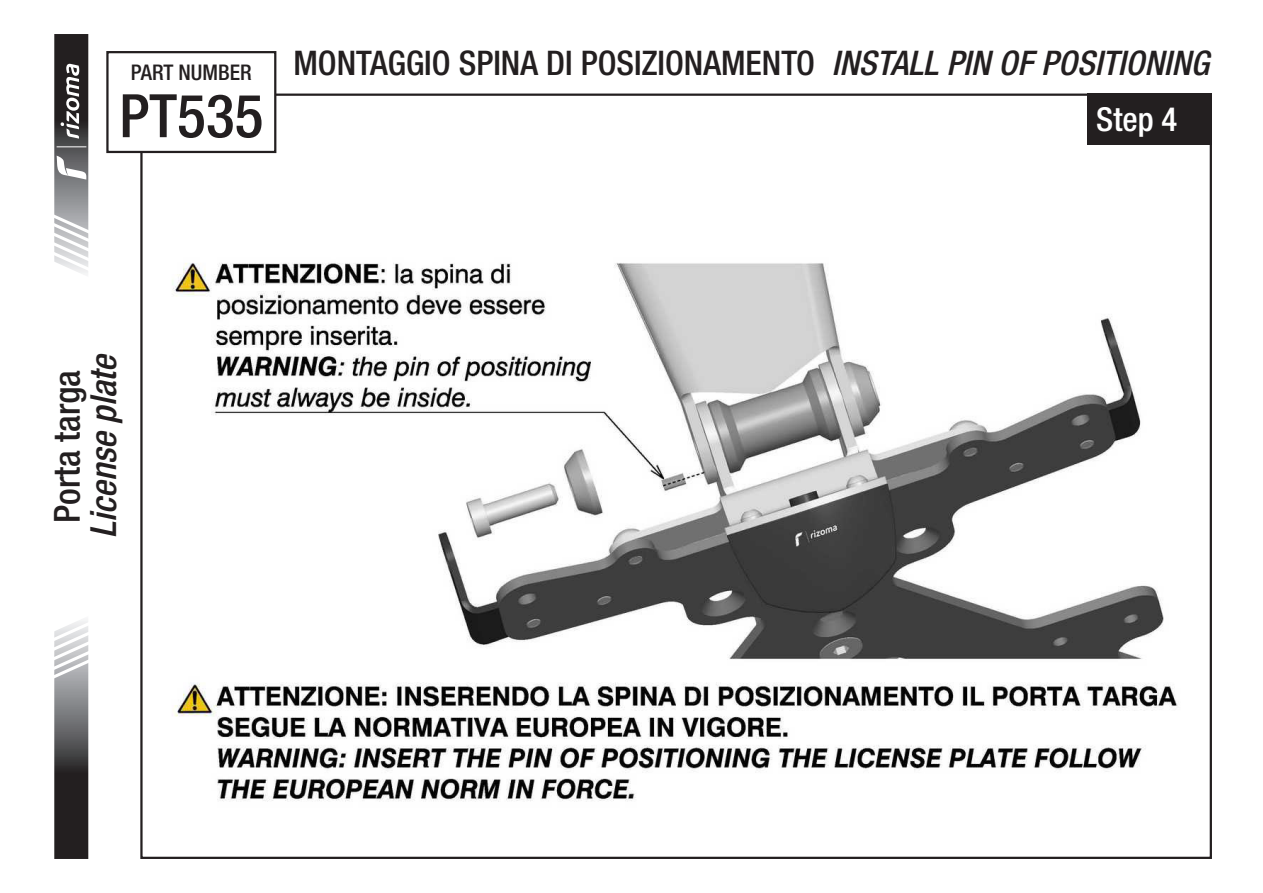
<style>
.page{position:relative;width:1263px;height:893px;background:#fff}
.page>*{position:absolute;margin:0;border:0;box-sizing:border-box;transform-origin:0 0}
.t1{font:500 condensed 60px "Helvetica Neue LT Std";color:#231f20}
.t2{font:italic 500 condensed 36px "Helvetica Neue LT Std";color:#231f20}
.t3{font:500 condensed 36px "Helvetica Neue LT Std";color:#231f20}
.t4{font:500 condensed 33.9px "Helvetica Neue LT Std";color:#231f20}
.t5{font:500 condensed 33px "Helvetica Neue LT Std";color:#fff}
.t6{font:500 condensed 21.6px "Helvetica Neue LT Std";color:#231f20}
.s1{font-style:italic}
</style>
<div class="page">
<img style="left:150px;top:138px;width:1028px;height:664px">
<div style="left:1088px;top:94px;width:124px;height:51px;background:#231f20"></div>
<svg style="left:54px;top:620px;width:35px;height:239px;background:#706f70"></svg>
<svg style="left:54px;top:34px;width:35px;height:240px"></svg>
<div style="left:107px;top:52px;width:168px;height:100px;background:#fff"></div>
<div style="left:106px;top:51px;width:170px;height:102px;border:2px solid #231f20"></div>
<p class="t6" style="left:131px;top:59px;width:122px">PART NUMBER</p>
<h1 class="t1" style="left:119px;top:80px;width:146px">PT535</h1>
<p class="t4" style="left:293px;top:43px;width:917px">MONTAGGIO SPINA DI POSIZIONAMENTO <span class="s1">INSTALL PIN OF POSITIONING</span></p>
<p class="t5" style="left:1096px;top:99px;width:83px">Step 4</p>
<p class="t2" style="left:82px;top:538px;width:187px;rotate:-90deg">License plate</p>
<p class="t3" style="left:46px;top:523px;width:155px;rotate:-90deg">Porta targa</p>
</div>
